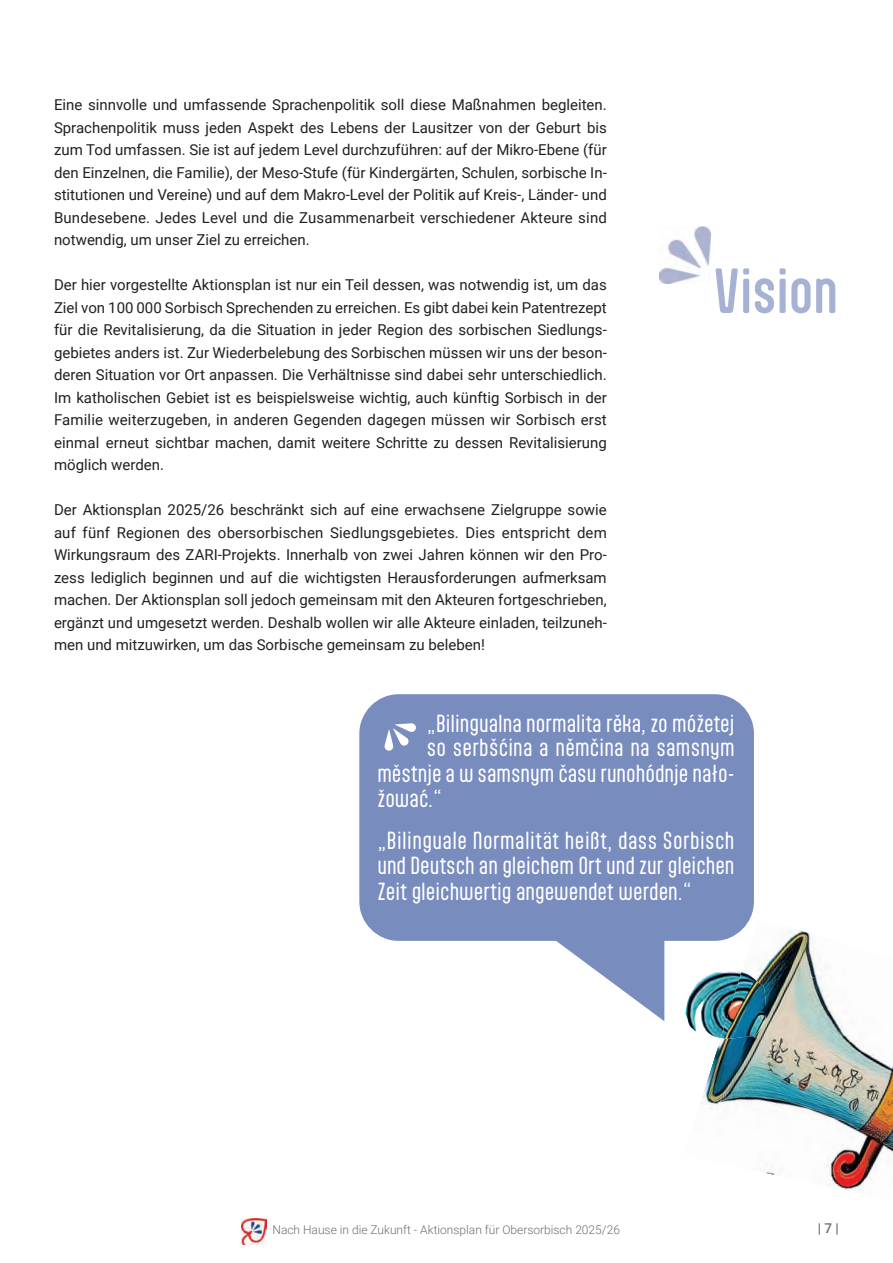
<style>
.page{position:relative;width:893px;height:1263px;background:#fff}
.page>*{position:absolute;margin:0;border:0;box-sizing:border-box;transform-origin:0 0}
.t1{font:500 54px "Aptly";color:#a6b2d3}
.t2{font:21px/25.2px "Aptly";color:#fff}
.t3{font:15px/22.5px "Roboto";color:#231f20;text-align:justify}
.t4{font:500 13.5px "Roboto";color:#6c6d70}
.t5{font:300 12px "Roboto";color:#6c6d70}
</style>
<div class="page">
<img style="left:242px;top:1218px;width:24px;height:26px">
<div style="left:359px;top:694px;width:395px;height:247px;background:#798cbe;border-radius:39px"></div>
<svg style="left:536px;top:940px;width:128px;height:81px"></svg>
<svg style="left:384px;top:723px;width:32px;height:28px"></svg>
<img style="left:684px;top:920px;width:209px;height:271px">
<img style="left:721px;top:972px;width:46px;height:66px">
<img style="left:660px;top:226px;width:50px;height:58px">
<p class="t3" style="left:54px;top:93px;width:554px">Eine sinnvolle und umfassende Sprachenpolitik soll diese Maßnahmen begleiten.<br>Sprachenpolitik muss jeden Aspekt des Lebens der Lausitzer von der Geburt bis zum Tod umfassen. Sie ist auf jedem Level durchzuführen: auf der Mikro-Ebene (für den Einzelnen, die Familie), der Meso-Stufe (für Kindergärten, Schulen, sorbische In&shy;stitutionen und Vereine) und auf dem Makro-Level der Politik auf Kreis-, Länder- und Bundesebene. Jedes Level und die Zusammenarbeit verschiedener Akteure sind notwendig, um unser Ziel zu erreichen.</p>
<p class="t3" style="left:54px;top:273px;width:554px">Der hier vorgestellte Aktionsplan ist nur ein Teil dessen, was notwendig ist, um das Ziel von 100 000 Sorbisch Sprechenden zu erreichen. Es gibt dabei kein Patentrezept für die Revitalisierung, da die Situation in jeder Region des sorbischen Siedlungs&shy;gebietes anders ist. Zur Wiederbelebung des Sorbischen müssen wir uns der beson&shy;deren Situation vor Ort anpassen. Die Verhältnisse sind dabei sehr unterschiedlich.<br>Im katholischen Gebiet ist es beispielsweise wichtig, auch künftig Sorbisch in der Familie weiterzugeben, in anderen Gegenden dagegen müssen wir Sorbisch erst einmal erneut sichtbar machen, damit weitere Schritte zu dessen Revitalisierung möglich werden.</p>
<p class="t3" style="left:54px;top:498px;width:554px">Der Aktionsplan 2025/26 beschränkt sich auf eine erwachsene Zielgruppe sowie auf fünf Regionen des obersorbischen Siedlungsgebietes. Dies entspricht dem Wirkungsraum des ZARI-Projekts. Innerhalb von zwei Jahren können wir den Pro&shy;zess lediglich beginnen und auf die wichtigsten Herausforderungen aufmerksam machen. Der Aktionsplan soll jedoch gemeinsam mit den Akteuren fortgeschrieben, ergänzt und umgesetzt werden. Deshalb wollen wir alle Akteure einladen, teilzuneh&shy;men und mitzuwirken, um das Sorbische gemeinsam zu beleben!</p>
<h1 class="t1" style="left:713px;top:257px;width:126px">Vision</h1>
<h2 class="t2" style="left:427px;top:711px;width:309px;line-height:23.7px">„Bilingualna normalita rěka, zo móžetej so serbšćina a němčina na samsnym</h2>
<h2 class="t2" style="left:377px;top:760px;width:359px">městnje a w samsnym času runohódnje nało&shy;žować.“</h2>
<h2 class="t2" style="left:377px;top:827px;width:359px;text-align:justify">„Bilinguale Normalität heißt, dass Sorbisch und Deutsch an gleichem Ort und zur gleichen Zeit gleichwertig angewendet werden.“</h2>
<p class="t5" style="left:272px;top:1221px;width:349px">Nach Hause in die Zukunft - Aktionsplan für Obersorbisch 2025/26</p>
<p class="t4" style="left:818px;top:1219px;width:23px">| 7 |</p>
</div>
